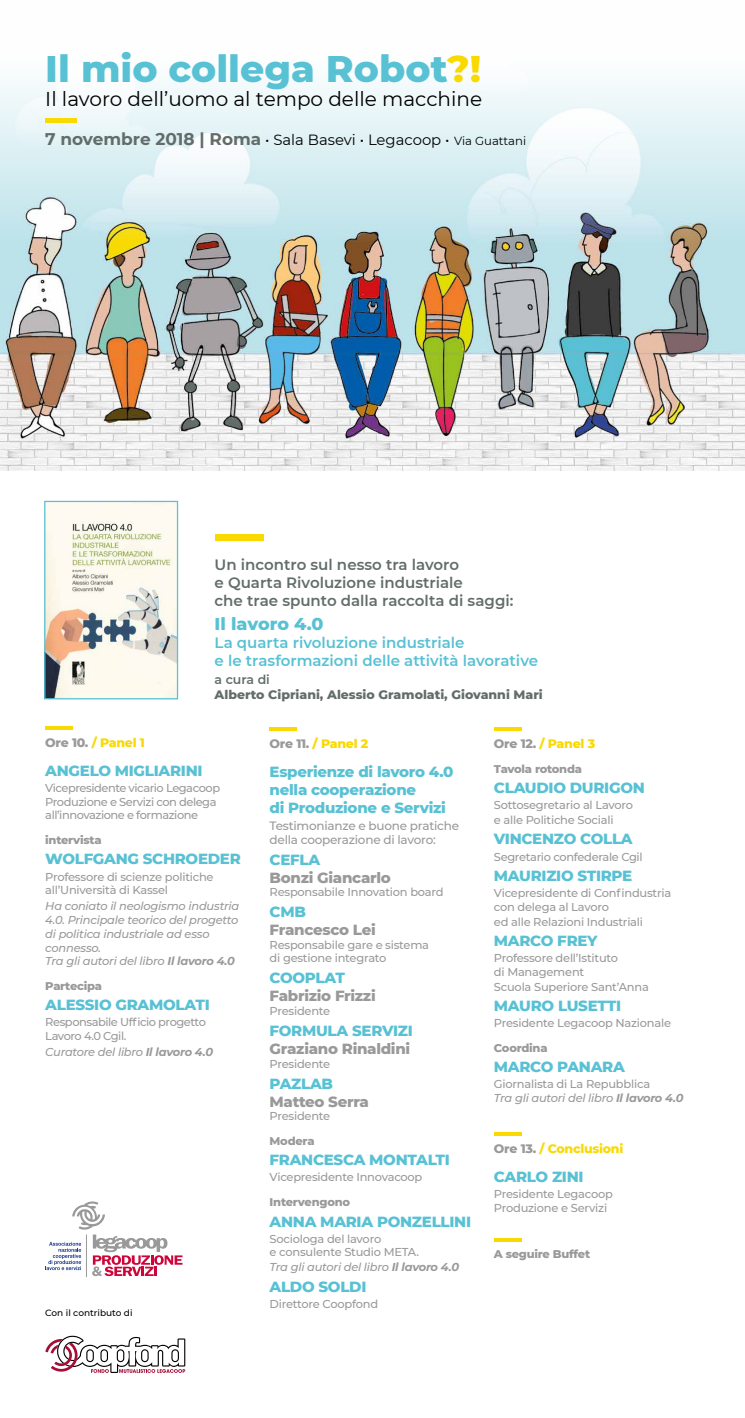
<style>
.page{position:relative;width:745px;height:1418px;background:#fff}
.page>*{position:absolute;margin:0;border:0;box-sizing:border-box;transform-origin:0 0}
.t1{font:800 37.75px "Montserrat";color:#58c1d4}
.t2{font:20px "Montserrat";color:#000}
.t3{font:800 17.5px "Montserrat";letter-spacing:-.005em;color:#58c1d4}
.t4{font:800 15px/18px "Montserrat";letter-spacing:-.02em;color:#58c1d4}
.t5{font:600 15px/18px "Montserrat";color:#626d69}
.t6{font:600 15px/18px "Montserrat";color:#58c1d4}
.t7{font:800 15px "Montserrat";letter-spacing:-.02em;color:#9a999a}
.t8{font:14.75px "Montserrat";color:#000}
.t9{font:800 12.5px "Montserrat";letter-spacing:-.02em;color:#f9d900}
.t10{font:800 12.5px "Montserrat";color:#626d69}
.t11{font:600 12.5px "Montserrat";color:#626d69}
.t12{font:500 12px/14.4px "Montserrat";letter-spacing:-.02em;color:#9a999a}
.t13{font:500 11.38px/14.1px "Montserrat";letter-spacing:-.02em;color:#9a999a}
.t14{font:italic 500 11.38px/13.8px "Montserrat";letter-spacing:-.02em;color:#9a999a}
.t15{font:500 11.38px/13.8px "Montserrat";letter-spacing:-.04em;color:#9a999a}
.t16{font:800 11.38px "Montserrat";letter-spacing:-.02em;color:#9a999a}
.t17{font:500 9px "Montserrat";color:#000}
.s1{color:#f9d900}
.s2{font-weight:700;font-size:16.88px;color:#626d69}
.s3{font-size:11.75px}
.s4{color:#9a999a}
.s5{font-weight:700}
.s6{font-style:italic}
.s7{font-weight:700;font-style:italic}
</style>
<div class="page">
<svg style="left:45px;top:726px;width:28px;height:3px"></svg>
<hr style="left:269px;top:727px;width:28px;height:3px;background:#f9d900">
<hr style="left:493px;top:727px;width:28px;height:3px;background:#f9d900">
<hr style="left:493px;top:1132px;width:28px;height:3px;background:#f9d900">
<svg style="left:494px;top:1238px;width:27px;height:3px"></svg>
<img style="left:0;top:81px;width:744px;height:389px">
<img style="left:46px;top:503px;width:130px;height:194px">
<div style="left:44px;top:501px;width:134px;height:198px;border:1px solid #58c1d4"></div>
<div style="left:214px;top:533px;width:49px;height:7px;background:#f9d900"></div>
<hr style="left:45px;top:118px;width:31px;height:4px;background:#f9d900">
<hr style="left:86px;top:1234px;width:1px;height:43px;background:#9a999a">
<svg style="left:45px;top:1201px;width:137px;height:75px"></svg>
<svg style="left:45px;top:1335px;width:140px;height:37px"></svg>
<h1 class="t1" style="left:45px;top:41px;width:437px">Il mio collega Robot<span class="s1">?!</span></h1>
<h2 class="t2" style="left:45px;top:85px;width:438px">Il lavoro dell’uomo al tempo delle macchine</h2>
<p class="t8" style="left:45px;top:130px;width:482px"><span class="s2">7 novembre 2018 | Roma</span> • Sala Basevi • Legacoop • <span class="s3">Via Guattani</span></p>
<h3 class="t5" style="left:214px;top:555px;width:300px">Un incontro sul nesso tra lavoro<br>e Quarta Rivoluzione industriale<br>che trae spunto dalla raccolta di saggi:</h3>
<h3 class="t3" style="left:214px;top:611px;width:110px">Il lavoro 4.0</h3>
<h3 class="t6" style="left:214px;top:633px;width:325px">La quarta rivoluzione industriale<br>e le trasformazioni delle attività lavorative</h3>
<p class="t11" style="left:214px;top:671px;width:57px">a cura di</p>
<p class="t10" style="left:214px;top:685px;width:329px">Alberto Cipriani, Alessio Gramolati, Giovanni Mari</p>
<p class="t9" style="left:45px;top:733px;width:101px"><span class="s4">Ore 10.</span> / Panel 1</p>
<h3 class="t4" style="left:45px;top:760px;width:159px">ANGELO MIGLIARINI</h3>
<p class="t15" style="left:45px;top:780px;width:176px">Vicepresidente vicario Legacoop<br>Produzione e Servizi con delega all’innovazione e formazione</p>
<p class="t16" style="left:45px;top:831px;width:58px">intervista</p>
<h3 class="t4" style="left:45px;top:849px;width:197px">WOLFGANG SCHROEDER</h3>
<p class="t13" style="left:45px;top:869px;width:170px;line-height:13.8px">Professore di scienze politiche all’Università di Kassel</p>
<p class="t14" style="left:45px;top:899px;width:195px">Ha coniato il neologismo industria<br>4.0. Principale teorico del progetto di politica industriale ad esso connesso.<br>Tra gli autori del libro <span class="s5">Il lavoro 4.0</span></p>
<p class="t16" style="left:45px;top:977px;width:58px">Partecipa</p>
<h3 class="t4" style="left:45px;top:995px;width:166px">ALESSIO GRAMOLATI</h3>
<p class="t15" style="left:45px;top:1015px;width:162px">Responsabile Ufficio progetto<br>Lavoro 4.0 Cgil.</p>
<p class="t14" style="left:45px;top:1044px;width:169px">Curatore del libro <span class="s5">Il lavoro 4.0</span></p>
<p class="t17" style="left:45px;top:1306px;width:89px">Con il contributo di</p>
<p class="t9" style="left:269px;top:734px;width:100px"><span class="s4">Ore 11.</span> / Panel 2</p>
<h3 class="t4" style="left:269px;top:761px;width:185px">Esperienze di lavoro 4.0 nella cooperazione<br>di Produzione e Servizi</h3>
<p class="t12" style="left:269px;top:817px;width:191px">Testimonianze e buone pratiche della cooperazione di lavoro:</p>
<h3 class="t4" style="left:269px;top:849px;width:52px">CEFLA</h3>
<h3 class="t7" style="left:269px;top:866px;width:123px">Bonzi Giancarlo</h3>
<p class="t13" style="left:269px;top:884px;width:175px">Responsabile Innovation board</p>
<h3 class="t4" style="left:269px;top:901px;width:38px">CMB</h3>
<h3 class="t7" style="left:269px;top:918px;width:107px">Francesco Lei</h3>
<p class="t13" style="left:269px;top:937px;width:161px;line-height:13.8px">Responsabile gare e sistema di gestione integrato</p>
<h3 class="t4" style="left:269px;top:967px;width:77px">COOPLAT</h3>
<h3 class="t7" style="left:269px;top:984px;width:107px">Fabrizio Frizzi</h3>
<p class="t13" style="left:269px;top:1003px;width:62px">Presidente</p>
<h3 class="t4" style="left:269px;top:1020px;width:145px">FORMULA SERVIZI</h3>
<h3 class="t7" style="left:269px;top:1037px;width:142px">Graziano Rinaldini</h3>
<p class="t13" style="left:269px;top:1056px;width:62px">Presidente</p>
<h3 class="t4" style="left:269px;top:1073px;width:65px">PAZLAB</h3>
<h3 class="t7" style="left:269px;top:1090px;width:101px">Matteo Serra</h3>
<p class="t13" style="left:269px;top:1108px;width:62px">Presidente</p>
<p class="t16" style="left:269px;top:1132px;width:46px">Modera</p>
<h3 class="t4" style="left:269px;top:1150px;width:182px">FRANCESCA MONTALTI</h3>
<p class="t13" style="left:269px;top:1169px;width:154px">Vicepresidente Innovacoop</p>
<p class="t16" style="left:269px;top:1193px;width:82px">Intervengono</p>
<h3 class="t4" style="left:269px;top:1211px;width:203px">ANNA MARIA PONZELLINI</h3>
<p class="t13" style="left:269px;top:1231px;width:191px">Sociologa del lavoro<br>e consulente Studio META.<br><span class="s6">Tra gli autori del libro</span> <span class="s7">Il lavoro 4.0</span></p>
<h3 class="t4" style="left:269px;top:1276px;width:98px">ALDO SOLDI</h3>
<p class="t13" style="left:269px;top:1296px;width:110px">Direttore Coopfond</p>
<p class="t9" style="left:493px;top:734px;width:103px"><span class="s4">Ore 12.</span> / Panel 3</p>
<p class="t16" style="left:493px;top:760px;width:90px">Tavola rotonda</p>
<h3 class="t4" style="left:493px;top:777px;width:152px">CLAUDIO DURIGON</h3>
<p class="t13" style="left:493px;top:797px;width:141px;line-height:14.6px">Sottosegretario al Lavoro e alle Politiche Sociali</p>
<h3 class="t4" style="left:493px;top:829px;width:140px">VINCENZO COLLA</h3>
<p class="t13" style="left:493px;top:849px;width:150px">Segretario confederale Cgil</p>
<h3 class="t4" style="left:493px;top:865px;width:140px">MAURIZIO STIRPE</h3>
<p class="t13" style="left:493px;top:885px;width:179px">Vicepresidente di Confindustria con delega al Lavoro<br>ed alle Relazioni Industriali</p>
<h3 class="t4" style="left:493px;top:931px;width:105px">MARCO FREY</h3>
<p class="t13" style="left:493px;top:950px;width:156px">Professore dell’Istituto<br>di Management<br>Scuola Superiore Sant’Anna</p>
<h3 class="t4" style="left:493px;top:996px;width:129px">MAURO LUSETTI</h3>
<p class="t13" style="left:493px;top:1015px;width:178px">Presidente Legacoop Nazionale</p>
<p class="t16" style="left:493px;top:1039px;width:55px">Coordina</p>
<h3 class="t4" style="left:493px;top:1057px;width:132px">MARCO PANARA</h3>
<p class="t13" style="left:493px;top:1077px;width:191px;line-height:13.8px">Giornalista di La Repubblica<br><span class="s6">Tra gli autori del libro</span> <span class="s7">Il lavoro 4.0</span></p>
<p class="t9" style="left:493px;top:1139px;width:131px"><span class="s4">Ore 13.</span> / Conclusioni</p>
<h3 class="t4" style="left:493px;top:1166px;width:91px">CARLO ZINI</h3>
<p class="t13" style="left:493px;top:1186px;width:120px;line-height:13.8px">Presidente Legacoop<br>Produzione e Servizi</p>
<p class="t16" style="left:493px;top:1245px;width:98px">A seguire Buffet</p>
</div>
